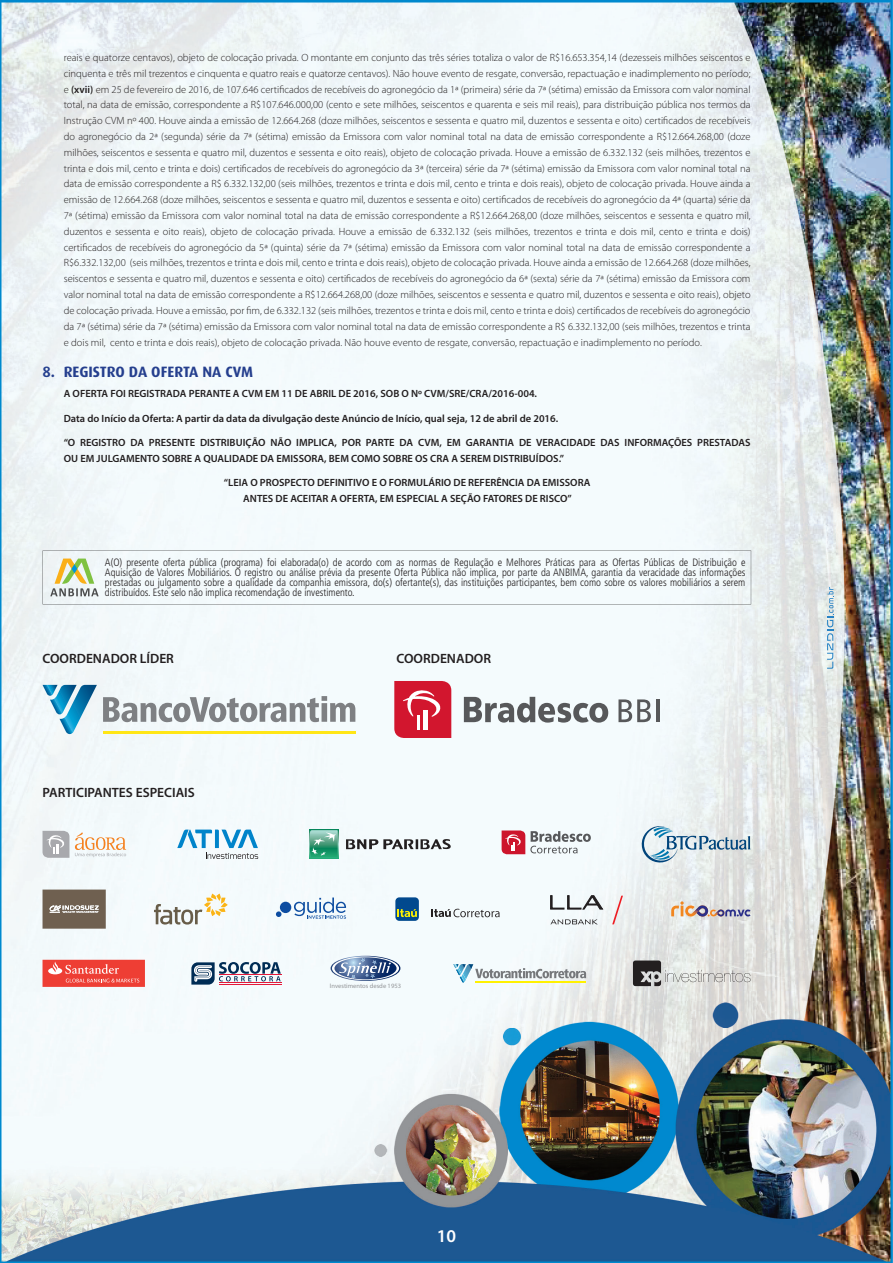
<style>
.page{position:relative;width:893px;height:1263px;background:#fff}
.page>*{position:absolute;margin:0;border:0;box-sizing:border-box;transform-origin:0 0}
.t1{font:600 18px "Myriad Pro";color:#fff}
.t2{font:700 15px "Dax";color:#253f8e}
.t3{font:600 13.5px "Myriad Pro";color:#231f20}
.t4{font:300 condensed 10.65px/10.1px "Frutiger";color:#231f20;text-align:justify}
.t5{font:300 10.5px/15.8px "Myriad Pro";color:#231f20;text-align:justify}
.t6{font:600 10.5px/15.8px "Myriad Pro";color:#231f20}
.t7{font:6.6px "Myriad Pro";color:#939598}
.s1{font-weight:600}
</style>
<div class="page">
<img style="left:0;top:0;width:893px;height:1263px">
<div style="left:43px;top:550px;width:708px;height:54px;background:#f4fbfd"></div>
<svg style="left:827px;top:587px;width:7px;height:82px"></svg>
<svg style="left:394px;top:681px;width:57px;height:57px;background:#d8364b"></svg>
<svg style="left:618px;top:699px;width:33px;height:23px"></svg>
<hr style="left:656px;top:699px;width:3px;height:23px;background:#57585a">
<svg style="left:464px;top:697px;width:144px;height:26px"></svg>
<svg style="left:103px;top:696px;width:252px;height:26px"></svg>
<hr style="left:103px;top:731px;width:252px;height:3px;background:#ffe616">
<svg style="left:43px;top:685px;width:54px;height:49px"></svg>
<svg style="left:177px;top:829px;width:81px;height:30px"></svg>
<svg style="left:502px;top:830px;width:89px;height:24px"></svg>
<svg style="left:75px;top:832px;width:51px;height:25px"></svg>
<svg style="left:43px;top:831px;width:26px;height:27px"></svg>
<svg style="left:346px;top:839px;width:105px;height:10px"></svg>
<div style="left:309px;top:830px;width:29px;height:29px;background:#2aae7b"></div>
<svg style="left:309px;top:830px;width:29px;height:27px"></svg>
<svg style="left:642px;top:826px;width:108px;height:36px;background:#bdcfd8"></svg>
<div style="left:280px;top:902px;width:11px;height:11px;background:#0d4da1;border-radius:50%"></div>
<svg style="left:276px;top:911px;width:5px;height:6px"></svg>
<svg style="left:294px;top:897px;width:52px;height:22px"></svg>
<svg style="left:154px;top:894px;width:74px;height:30px"></svg>
<svg style="left:43px;top:889px;width:63px;height:40px;background:#7d7062"></svg>
<div style="left:395px;top:897px;width:24px;height:24px;background:#01498e;border-radius:4px"></div>
<svg style="left:397px;top:909px;width:20px;height:8px"></svg>
<svg style="left:431px;top:909px;width:69px;height:8px"></svg>
<svg style="left:671px;top:901px;width:79px;height:16px"></svg>
<svg style="left:550px;top:895px;width:53px;height:14px"></svg>
<svg style="left:550px;top:919px;width:48px;height:5px"></svg>
<svg style="left:612px;top:896px;width:11px;height:28px"></svg>
<hr style="left:219px;top:984px;width:62px;height:1px;background:#e41839">
<svg style="left:191px;top:962px;width:90px;height:22px"></svg>
<svg style="left:331px;top:956px;width:69px;height:25px"></svg>
<div style="left:43px;top:960px;width:102px;height:27px;background:#ee3e34"></div>
<svg style="left:48px;top:962px;width:91px;height:20px"></svg>
<svg style="left:453px;top:964px;width:133px;height:18px"></svg>
<svg style="left:633px;top:960px;width:117px;height:26px;background:#b9b9b7"></svg>
<p class="t5" style="left:64px;top:50px;width:688px">reais e quatorze centavos), objeto de colocação privada. O montante em conjunto das três séries totaliza o valor de R$16.653.354,14 (dezesseis milhões seiscentos e cinquenta e três mil trezentos e cinquenta e quatro reais e quatorze centavos). Não houve evento de resgate, conversão, repactuação e inadimplemento no período; e <span class="s1">(xvii)</span> em 25 de fevereiro de 2016, de 107.646 certificados de recebíveis do agronegócio da 1ª (primeira) série da 7ª (sétima) emissão da Emissora com valor nominal total, na data de emissão, correspondente a R$107.646.000,00 (cento e sete milhões, seiscentos e quarenta e seis mil reais), para distribuição pública nos termos da Instrução CVM nº 400. Houve ainda a emissão de 12.664.268 (doze milhões, seiscentos e sessenta e quatro mil, duzentos e sessenta e oito) certificados de recebíveis do agronegócio da 2ª (segunda) série da 7ª (sétima) emissão da Emissora com valor nominal total na data de emissão correspondente a R$12.664.268,00 (doze milhões, seiscentos e sessenta e quatro mil, duzentos e sessenta e oito reais), objeto de colocação privada. Houve a emissão de 6.332.132 (seis milhões, trezentos e trinta e dois mil, cento e trinta e dois) certificados de recebíveis do agronegócio da 3ª (terceira) série da 7ª (sétima) emissão da Emissora com valor nominal total na data de emissão correspondente a R$ 6.332.132,00 (seis milhões, trezentos e trinta e dois mil, cento e trinta e dois reais), objeto de colocação privada. Houve ainda a emissão de 12.664.268 (doze milhões, seiscentos e sessenta e quatro mil, duzentos e sessenta e oito) certificados de recebíveis do agronegócio da 4ª (quarta) série da 7ª (sétima) emissão da Emissora com valor nominal total na data de emissão correspondente a R$12.664.268,00 (doze milhões, seiscentos e sessenta e quatro mil, duzentos e sessenta e oito reais), objeto de colocação privada. Houve a emissão de 6.332.132 (seis milhões, trezentos e trinta e dois mil, cento e trinta e dois) certificados de recebíveis do agronegócio da 5ª (quinta) série da 7ª (sétima) emissão da Emissora com valor nominal total na data de emissão correspondente a R$6.332.132,00 (seis milhões, trezentos e trinta e dois mil, cento e trinta e dois reais), objeto de colocação privada. Houve ainda a emissão de 12.664.268 (doze milhões, seiscentos e sessenta e quatro mil, duzentos e sessenta e oito) certificados de recebíveis do agronegócio da 6ª (sexta) série da 7ª (sétima) emissão da Emissora com valor nominal total na data de emissão correspondente a R$12.664.268,00 (doze milhões, seiscentos e sessenta e quatro mil, duzentos e sessenta e oito reais), objeto de colocação privada. Houve a emissão, por fim, de 6.332.132 (seis milhões, trezentos e trinta e dois mil, cento e trinta e dois) certificados de recebíveis do agronegócio da 7ª (sétima) série da 7ª (sétima) emissão da Emissora com valor nominal total na data de emissão correspondente a R$ 6.332.132,00 (seis milhões, trezentos e trinta e dois mil, cento e trinta e dois reais), objeto de colocação privada. Não houve evento de resgate, conversão, repactuação e inadimplemento no período.</p>
<h2 class="t2" style="left:43px;top:363px;width:212px">8. REGISTRO DA OFERTA NA CVM</h2>
<p class="t6" style="left:64px;top:386px;width:475px">A OFERTA FOI REGISTRADA PERANTE A CVM EM 11 DE ABRIL DE 2016, SOB O Nº CVM/SRE/CRA/2016-004.</p>
<p class="t6" style="left:64px;top:410px;width:496px">Data do Início da Oferta: A partir da data da divulgação deste Anúncio de Início, qual seja, 12 de abril de 2016.</p>
<p class="t6" style="left:64px;top:434px;width:688px">“O REGISTRO DA PRESENTE DISTRIBUIÇÃO NÃO IMPLICA, POR PARTE DA CVM, EM GARANTIA DE VERACIDADE DAS INFORMAÇÕES PRESTADAS<br>OU EM JULGAMENTO SOBRE A QUALIDADE DA EMISSORA, BEM COMO SOBRE OS CRA A SEREM DISTRIBUÍDOS.”</p>
<p class="t6" style="left:224px;top:474px;width:368px;text-align:center">“LEIA O PROSPECTO DEFINITIVO E O FORMULÁRIO DE REFERÊNCIA DA EMISSORA<br>ANTES DE ACEITAR A OFERTA, EM ESPECIAL A SEÇÃO FATORES DE RISCO”</p>
<p class="t4" style="left:105px;top:558px;width:642px">A(O) presente oferta pública (programa) foi elaborada(o) de acordo com as normas de Regulação e Melhores Práticas para as Ofertas Públicas de Distribuição e Aquisição de Valores Mobiliários. O registro ou análise prévia da presente Oferta Pública não implica, por parte da ANBIMA, garantia da veracidade das informações prestadas ou julgamento sobre a qualidade da companhia emissora, do(s) ofertante(s), das instituições participantes, bem como sobre os valores mobiliários a serem distribuídos. Este selo não implica recomendação de investimento.</p>
<p class="t3" style="left:43px;top:650px;width:133px">COORDENADOR LÍDER</p>
<p class="t3" style="left:396px;top:650px;width:96px">COORDENADOR</p>
<p class="t3" style="left:43px;top:784px;width:154px">PARTICIPANTES ESPECIAIS</p>
<p class="t7" style="left:330px;top:982px;width:73px">Investimentos desde 1953</p>
<h1 class="t1" style="left:437px;top:1224px;width:21px">10</h1>
</div>
